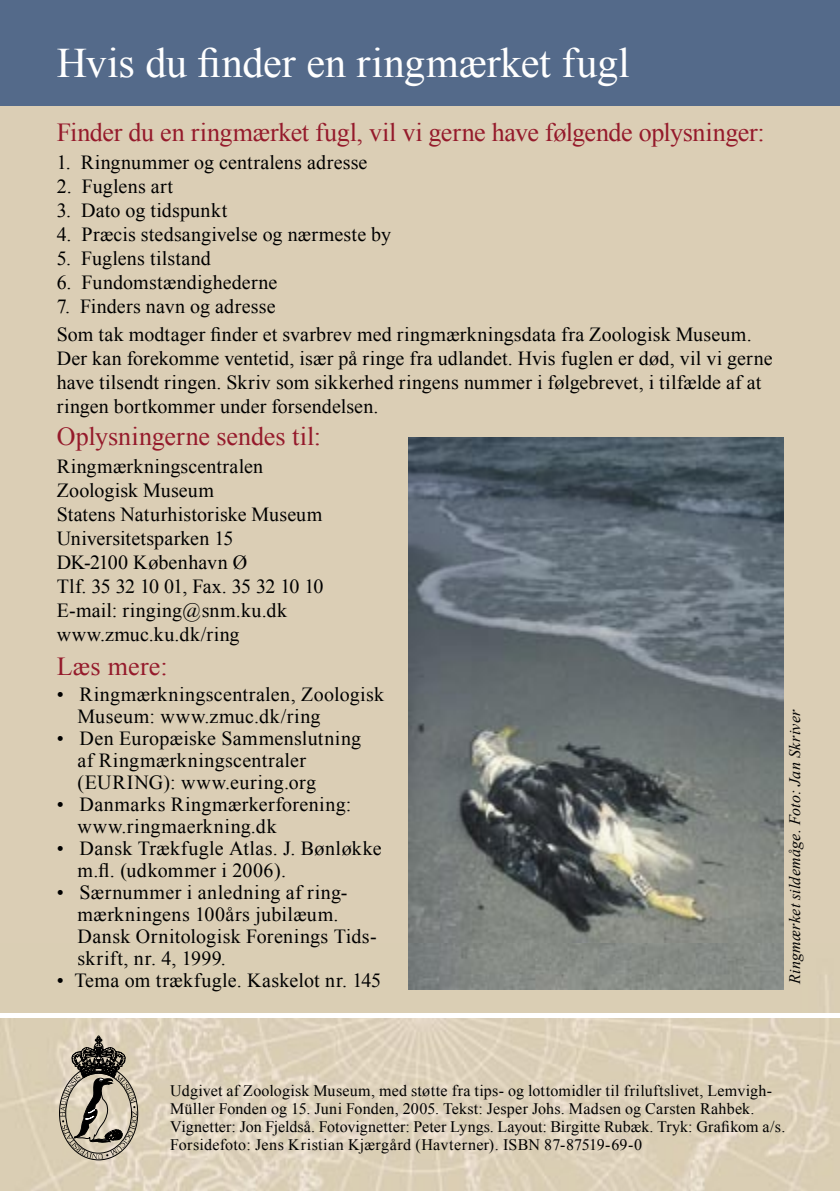
<style>
.page{position:relative;width:840px;height:1191px;background:#fff}
.page>*{position:absolute;margin:0;border:0;box-sizing:border-box;transform-origin:0 0}
.t1{font:42px "Times New Roman";color:#fff}
.t2{font:26px "Times New Roman";letter-spacing:-.005em;color:#951a2b}
.t3{font:20px/24px "Times New Roman";letter-spacing:.01em;color:#000}
.t4{font:16px/18px "Times New Roman";letter-spacing:.01em;color:#000}
.t5{font:italic 16px "Times New Roman";letter-spacing:.015em;color:#000}
</style>
<div class="page">
<div style="left:0;top:0;width:839px;height:1191px;background:#dbceb5"></div>
<div style="left:0;top:0;width:839px;height:105px;background:#546a8a"></div>
<img style="left:408px;top:438px;width:374px;height:505px">
<img style="left:0;top:943px;width:839px;height:248px">
<svg style="left:60px;top:1035px;width:77px;height:123px"></svg>
<h1 class="t1" style="left:57px;top:39px;width:574px">Hvis du finder en ringmærket fugl</h1>
<h2 class="t2" style="left:57px;top:118px;width:709px">Finder du en ringmærket fugl, vil vi gerne have følgende oplysninger:</h2>
<p class="t3" style="left:57px;top:150px;width:312px">1. Ringnummer og centralens adresse</p>
<p class="t3" style="left:57px;top:174px;width:118px">2. Fuglens art</p>
<p class="t3" style="left:57px;top:198px;width:172px">3. Dato og tidspunkt</p>
<p class="t3" style="left:57px;top:222px;width:335px">4. Præcis stedsangivelse og nærmeste by</p>
<p class="t3" style="left:57px;top:246px;width:155px">5. Fuglens tilstand</p>
<p class="t3" style="left:57px;top:270px;width:222px">6. Fundomstændighederne</p>
<p class="t3" style="left:57px;top:292px;width:696px;line-height:28px">7. Finders navn og adresse<br>Som tak modtager finder et svarbrev med ringmærkningsdata fra Zoologisk Museum.</p>
<p class="t3" style="left:57px;top:346px;width:717px">Der kan forekomme ventetid, især på ringe fra udlandet. Hvis fuglen er død, vil vi gerne have tilsendt ringen. Skriv som sikkerhed ringens nummer i følgebrevet, i tilfælde af at ringen bortkommer under forsendelsen.</p>
<h2 class="t2" style="left:57px;top:421px;width:266px">Oplysningerne sendes til:</h2>
<p class="t3" style="left:57px;top:454px;width:268px">Ringmærkningscentralen<br>Zoologisk Museum<br>Statens Naturhistoriske Museum<br>Universitetsparken 15<br>DK-2100 København Ø<br>Tlf. 35 32 10 01, Fax. 35 32 10 10<br>E-mail: ringing@snm.ku.dk www.zmuc.ku.dk/ring</p>
<h2 class="t2" style="left:57px;top:651px;width:112px">Læs mere:</h2>
<p class="t3" style="left:77px;top:682px;width:308px;line-height:22px;text-indent:-21px">• Ringmærkningscentralen, Zoologisk<br>Museum: www.zmuc.dk/ring</p>
<p class="t3" style="left:77px;top:726px;width:285px;line-height:22px;text-indent:-21px">• Den Europæiske Sammenslutning af Ringmærkningscentraler (EURING): www.euring.org</p>
<p class="t3" style="left:77px;top:792px;width:275px;line-height:22px;text-indent:-21px">• Danmarks Ringmærkerforening: www.ringmaerkning.dk</p>
<p class="t3" style="left:77px;top:836px;width:305px;line-height:22px;text-indent:-21px">• Dansk Trækfugle Atlas. J. Bønløkke m.fl. (udkommer i 2006).</p>
<p class="t3" style="left:77px;top:880px;width:300px;line-height:22px;text-indent:-21px">• Særnummer i anledning af ring&shy;mærkningens 100års jubilæum.<br>Dansk Ornitologisk Forenings Tids&shy;skrift, nr. 4, 1999.</p>
<p class="t3" style="left:57px;top:967px;width:325px">• Tema om trækfugle. Kaskelot nr. 145</p>
<p class="t5" style="left:785px;top:984px;width:276px;rotate:-90deg">Ringmærket sildemåge. Foto: Jan Skriver</p>
<p class="t4" style="left:170px;top:1081px;width:616px">Udgivet af Zoologisk Museum, med støtte fra tips- og lottomidler til friluftslivet, Lemvigh-Müller Fonden og 15. Juni Fonden, 2005. Tekst: Jesper Johs. Madsen og Carsten Rahbek.<br>Vignetter: Jon Fjeldså. Fotovignetter: Peter Lyngs. Layout: Birgitte Rubæk. Tryk: Grafikom a/s.<br>Forsidefoto: Jens Kristian Kjærgård (Havterner). ISBN 87-87519-69-0</p>
</div>
